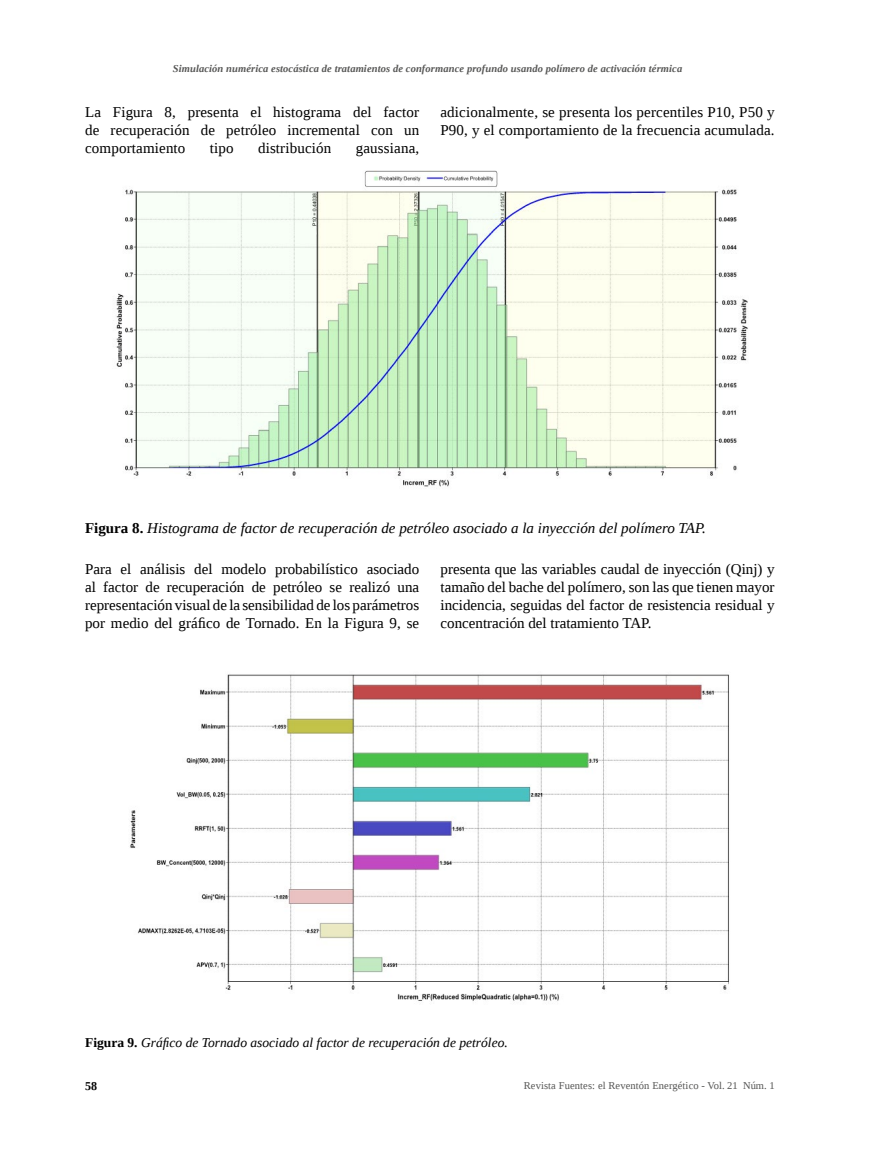
<style>
.page{position:relative;width:881px;height:1149px;background:#fff}
.page>*{position:absolute;margin:0;border:0;box-sizing:border-box;transform-origin:0 0}
.t1{font:15px/18px "Liberation Serif";letter-spacing:.01em;color:#000;text-align:justify}
.t2{font:italic 15px "Liberation Serif";color:#000}
.t3{font:italic 13.5px "Liberation Serif";color:#000}
.t4{font:700 12px "Liberation Serif";color:#000}
.t5{font:italic 700 10.5px "Liberation Serif";letter-spacing:.01em;color:#575756}
.t6{font:10.5px "Liberation Serif";letter-spacing:.01em;color:#575756}
.s1{font-weight:700;font-style:normal}
.s2{font-weight:700}
</style>
<div class="page">
<img style="left:116px;top:171px;width:632px;height:316px">
<img style="left:130px;top:674px;width:599px;height:327px">
<p class="t5" style="left:173px;top:62px;width:510px">Simulación numérica estocástica de tratamientos de conformance profundo usando polímero de activación térmica</p>
<p class="t1" style="left:85px;top:103px;width:335px">La Figura 8, presenta el histograma del factor de recuperación de petróleo incremental con un comportamiento</p>
<p class="t1" style="left:210px;top:139px;width:25px">tipo</p>
<p class="t1" style="left:258px;top:139px;width:75px">distribución</p>
<p class="t1" style="left:355px;top:139px;width:65px">gaussiana,</p>
<p class="t1" style="left:440px;top:103px;width:335px">adicionalmente, se presenta los percentiles P10, P50 y<br>P90, y el comportamiento de la frecuencia acumulada.</p>
<p class="t2" style="left:85px;top:518px;width:622px"><span class="s1">Figura 8.</span> Histograma de factor de recuperación de petróleo asociado a la inyección del polímero TAP.</p>
<p class="t1" style="left:85px;top:560px;width:335px">Para el análisis del modelo probabilístico asociado al factor de recuperación de petróleo se realizó una representación visual de la sensibilidad de los parámetros por medio del gráfico de Tornado. En la Figura 9, se</p>
<p class="t1" style="left:440px;top:560px;width:335px">presenta que las variables caudal de inyección (Qinj) y tamaño del bache del polímero, son las que tienen mayor incidencia, seguidas del factor de resistencia residual y concentración del tratamiento TAP.</p>
<p class="t3" style="left:85px;top:1033px;width:424px"><span class="s1">Figura 9.</span> Gráfico de Tornado asociado al factor de recuperación de petróleo.</p>
<p class="t4" style="left:85px;top:1077px;width:14px">58</p>
<p class="t6" style="left:523px;top:1077px;width:252px">Revista Fuentes: el Reventón Energético <span class="s2">-</span> Vol. 21 Núm. 1</p>
</div>
